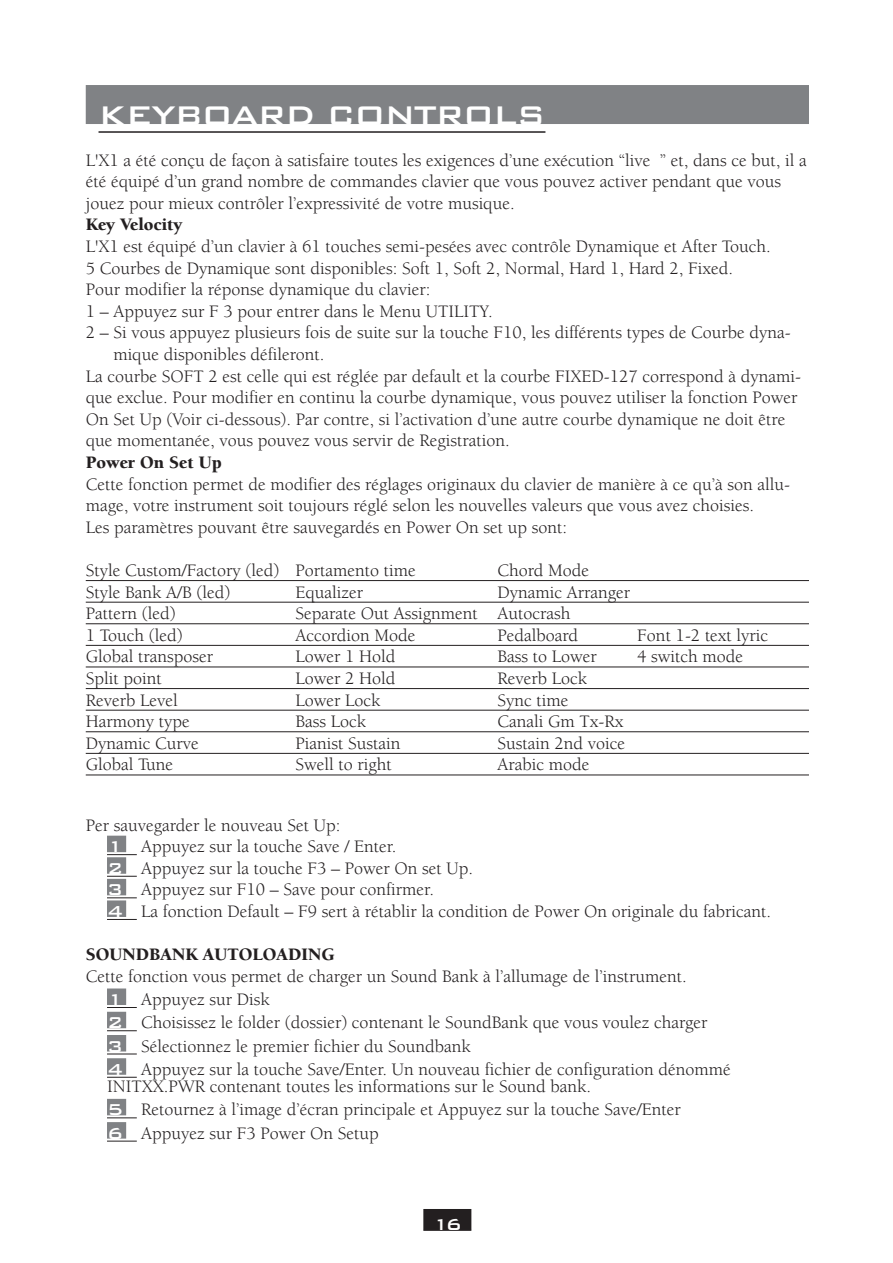
<style>
.page{position:relative;width:893px;height:1263px;background:#fff}
.page>*{position:absolute;margin:0;border:0;box-sizing:border-box;transform-origin:0 0}
.t1{font:500 36px "Bank Gothic BT";letter-spacing:-.04em;color:#fff}
.t2{font:500 21px "Bank Gothic BT";color:#fff}
.t3{font:18px/21.6px "Berkeley";color:#231f20}
.t4{font:900 18px "Berkeley";color:#231f20}
.s1{font-family:"Bank Gothic BT";font-weight:500;font-size:21px;color:#fff}
</style>
<div class="page">
<div style="left:86px;top:85px;width:723px;height:39px;background:#808285"></div>
<hr style="left:98px;top:131px;width:447px;height:2px;background:#231f20">
<hr style="left:86px;top:580px;width:723px;height:1px;background:#231f20">
<hr style="left:86px;top:602px;width:723px;height:1px;background:#231f20">
<hr style="left:86px;top:623px;width:723px;height:1px;background:#231f20">
<hr style="left:86px;top:645px;width:723px;height:1px;background:#231f20">
<hr style="left:86px;top:667px;width:723px;height:1px;background:#231f20">
<hr style="left:86px;top:688px;width:723px;height:1px;background:#231f20">
<hr style="left:86px;top:710px;width:723px;height:1px;background:#231f20">
<hr style="left:86px;top:731px;width:723px;height:1px;background:#231f20">
<hr style="left:86px;top:753px;width:723px;height:1px;background:#231f20">
<hr style="left:86px;top:775px;width:723px;height:1px;background:#231f20">
<div style="left:107px;top:836px;width:19px;height:16px;background:#808285"></div>
<hr style="left:107px;top:854px;width:30px;height:1px;background:#231f20">
<div style="left:107px;top:857px;width:19px;height:17px;background:#808285"></div>
<hr style="left:107px;top:876px;width:30px;height:1px;background:#231f20">
<div style="left:107px;top:879px;width:19px;height:16px;background:#808285"></div>
<hr style="left:107px;top:897px;width:30px;height:1px;background:#231f20">
<div style="left:107px;top:900px;width:19px;height:17px;background:#808285"></div>
<hr style="left:107px;top:919px;width:30px;height:1px;background:#231f20">
<div style="left:107px;top:989px;width:19px;height:16px;background:#808285"></div>
<hr style="left:107px;top:1007px;width:30px;height:1px;background:#231f20">
<div style="left:107px;top:1012px;width:19px;height:16px;background:#808285"></div>
<hr style="left:107px;top:1030px;width:30px;height:1px;background:#231f20">
<div style="left:107px;top:1035px;width:19px;height:17px;background:#808285"></div>
<hr style="left:107px;top:1054px;width:30px;height:1px;background:#231f20">
<div style="left:107px;top:1058px;width:19px;height:17px;background:#808285"></div>
<hr style="left:107px;top:1077px;width:30px;height:1px;background:#231f20">
<div style="left:107px;top:1099px;width:19px;height:16px;background:#808285"></div>
<hr style="left:107px;top:1118px;width:30px;height:1px;background:#231f20">
<div style="left:107px;top:1122px;width:19px;height:17px;background:#808285"></div>
<hr style="left:107px;top:1141px;width:30px;height:1px;background:#231f20">
<div style="left:423px;top:1209px;width:48px;height:21px;background:#231f20"></div>
<hr style="left:423px;top:1230px;width:48px;height:1px;background:#231f20">
<h1 class="t1" style="left:98px;top:91px;width:448px">KEYBOARD CONTROLS</h1>
<p class="t3" style="left:86px;top:151px;width:722px">L'X1 a été conçu de façon à satisfaire toutes les exigences d’une exécution “live ” et, dans ce but, il a été équipé d’un grand nombre de commandes clavier que vous pouvez activer pendant que vous jouez pour mieux contrôler l’expressivité de votre musique.</p>
<p class="t4" style="left:86px;top:218px;width:98px">Key Velocity</p>
<p class="t3" style="left:86px;top:237px;width:686px">L'X1 est équipé d’un clavier à 61 touches semi-pesées avec contrôle Dynamique et After Touch.</p>
<p class="t3" style="left:86px;top:259px;width:649px">5 Courbes de Dynamique sont disponibles: Soft 1, Soft 2, Normal, Hard 1, Hard 2, Fixed.</p>
<p class="t3" style="left:86px;top:280px;width:346px">Pour modifier la réponse dynamique du clavier:</p>
<p class="t3" style="left:86px;top:302px;width:408px">1 – Appuyez sur F 3 pour entrer dans le Menu UTILITY.</p>
<p class="t3" style="left:86px;top:324px;width:706px">2 – Si vous appuyez plusieurs fois de suite sur la touche F10, les différents types de Courbe dyna-</p>
<p class="t3" style="left:113px;top:345px;width:213px">mique disponibles défileront.</p>
<p class="t3" style="left:86px;top:367px;width:717px">La courbe SOFT 2 est celle qui est réglée par default et la courbe FIXED-127 correspond à dynami-</p>
<p class="t3" style="left:86px;top:388px;width:713px">que exclue. Pour modifier en continu la courbe dynamique, vous pouvez utiliser la fonction Power</p>
<p class="t3" style="left:86px;top:410px;width:701px">On Set Up (Voir ci-dessous). Par contre, si l’activation d’une autre courbe dynamique ne doit être</p>
<p class="t3" style="left:86px;top:432px;width:425px">que momentanée, vous pouvez vous servir de Registration.</p>
<p class="t4" style="left:86px;top:455px;width:138px">Power On Set Up</p>
<p class="t3" style="left:86px;top:475px;width:705px">Cette fonction permet de modifier des réglages originaux du clavier de manière à ce qu’à son allu&shy;mage, votre instrument soit toujours réglé selon les nouvelles valeurs que vous avez choisies.<br>Les paramètres pouvant être sauvegardés en Power On set up sont:</p>
<p class="t3" style="left:86px;top:561px;width:331px">Style Custom/Factory (led) Portamento time</p>
<p class="t3" style="left:497px;top:561px;width:93px">Chord Mode</p>
<p class="t3" style="left:86px;top:583px;width:146px">Style Bank A/B (led)</p>
<p class="t3" style="left:295px;top:583px;width:69px">Equalizer</p>
<p class="t3" style="left:497px;top:583px;width:134px">Dynamic Arranger</p>
<p class="t3" style="left:86px;top:604px;width:92px">Pattern (led)</p>
<p class="t3" style="left:295px;top:604px;width:276px">Separate Out Assignment Autocrash</p>
<p class="t3" style="left:86px;top:626px;width:99px">1 Touch (led)</p>
<p class="t3" style="left:295px;top:626px;width:121px">Accordion Mode</p>
<p class="t3" style="left:497px;top:626px;width:82px">Pedalboard</p>
<p class="t3" style="left:637px;top:626px;width:132px">Font 1-2 text lyric</p>
<p class="t3" style="left:86px;top:648px;width:129px">Global transposer</p>
<p class="t3" style="left:295px;top:648px;width:101px">Lower 1 Hold</p>
<p class="t3" style="left:497px;top:648px;width:101px">Bass to Lower</p>
<p class="t3" style="left:637px;top:648px;width:107px">4 switch mode</p>
<p class="t3" style="left:86px;top:669px;width:77px">Split point</p>
<p class="t3" style="left:295px;top:669px;width:101px">Lower 2 Hold</p>
<p class="t3" style="left:497px;top:669px;width:91px">Reverb Lock</p>
<p class="t3" style="left:86px;top:691px;width:93px">Reverb Level</p>
<p class="t3" style="left:295px;top:691px;width:86px">Lower Lock</p>
<p class="t3" style="left:497px;top:691px;width:72px">Sync time</p>
<p class="t3" style="left:86px;top:712px;width:105px">Harmony type</p>
<p class="t3" style="left:295px;top:712px;width:72px">Bass Lock</p>
<p class="t3" style="left:497px;top:712px;width:127px">Canali Gm Tx-Rx</p>
<p class="t3" style="left:86px;top:734px;width:115px">Dynamic Curve</p>
<p class="t3" style="left:295px;top:734px;width:106px">Pianist Sustain</p>
<p class="t3" style="left:497px;top:734px;width:129px">Sustain 2nd voice</p>
<p class="t3" style="left:86px;top:756px;width:89px">Global Tune</p>
<p class="t3" style="left:295px;top:756px;width:98px">Swell to right</p>
<p class="t3" style="left:497px;top:756px;width:93px">Arabic mode</p>
<p class="t3" style="left:107px;top:816px;width:665px;text-indent:-21px">Per sauvegarder le nouveau Set Up:<br><span class="s1">1</span> Appuyez sur la touche Save / Enter.<br><span class="s1">2</span> Appuyez sur la touche F3 – Power On set Up.<br><span class="s1">3</span> Appuyez sur F10 – Save pour confirmer.<br><span class="s1">4</span> La fonction Default – F9 sert à rétablir la condition de Power On originale du fabricant.</p>
<p class="t4" style="left:86px;top:947px;width:250px">SOUNDBANK AUTOLOADING</p>
<p class="t3" style="left:107px;top:966px;width:625px;line-height:23.2px;text-indent:-21px">Cette fonction vous permet de charger un Sound Bank à l’allumage de l’instrument.<br><span class="s1">1</span> Appuyez sur Disk<br><span class="s1">2</span> Choisissez le folder (dossier) contenant le SoundBank que vous voulez charger<br><span class="s1">3</span> Sélectionnez le premier fichier du Soundbank<br><span class="s1">4</span> Appuyez sur la touche Save/Enter. Un nouveau fichier de configuration dénommé</p>
<p class="t3" style="left:107px;top:1076px;width:575px;line-height:23.2px">INITXX.PWR contenant toutes les informations sur le Sound bank.<br><span class="s1">5</span> Retournez à l’image d’écran principale et Appuyez sur la touche Save/Enter<br><span class="s1">6</span> Appuyez sur F3 Power On Setup</p>
<p class="t2" style="left:433px;top:1210px;width:31px">16</p>
</div>
